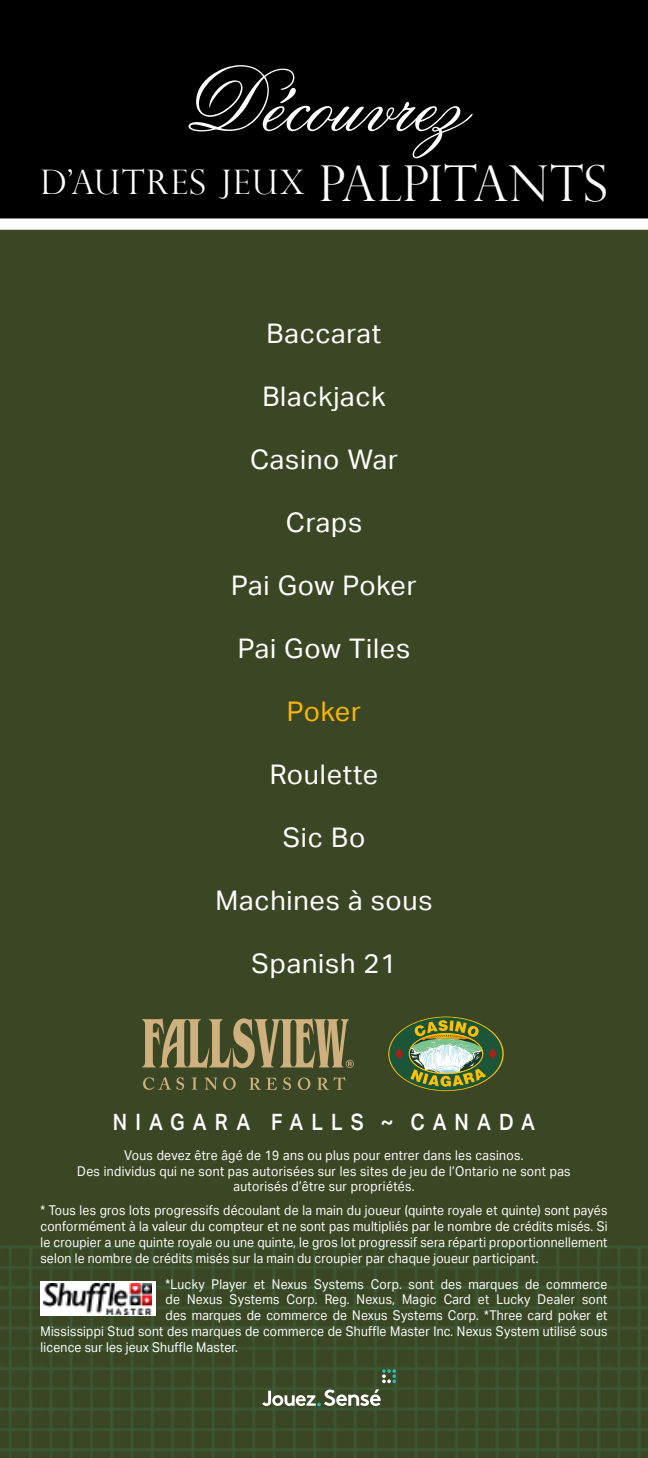
<style>
.page{position:relative;width:648px;height:1458px;background:#fff}
.page>*{position:absolute;margin:0;border:0;box-sizing:border-box;transform-origin:0 0}
.t1{font:90px "Flemish Script BT";color:#fff}
.t2{font:300 33.75px "Perpetua Titling";letter-spacing:.055em;color:#fff}
.t3{font:27px "Aktiv Grotesk";letter-spacing:.03em;color:#fff}
.t4{font:27px "Aktiv Grotesk";letter-spacing:.015em;color:#fab700}
.t5{font:500 22.5px "Aktiv Grotesk";letter-spacing:.4em;color:#fff;scale:.9 1}
.t6{font:13.5px/15.8px "Aktiv Grotesk";letter-spacing:.02em;color:#fff;text-align:justify;scale:.9 1}
.s1{font-size:49.5px}
</style>
<div class="page">
<div style="left:0;top:230px;width:648px;height:1228px;background:#3b4724"></div>
<div style="left:0;top:0;width:648px;height:225px;background:#000"></div>
<div style="left:0;top:218px;width:648px;height:12px;background:#fff"></div>
<div style="left:40px;top:1282px;width:116px;height:34px;background:linear-gradient(to bottom,#fff,#fff)"></div>
<img style="left:43px;top:1284px;width:109px;height:31px">
<svg style="left:382px;top:1369px;width:14px;height:14px"></svg>
<svg style="left:262px;top:1389px;width:119px;height:17px"></svg>
<svg style="left:388px;top:1017px;width:116px;height:74px"></svg>
<div style="left:389px;top:1017px;width:113px;height:73px;background:#1c5538;border-radius:50%"></div>
<svg style="left:395px;top:1048px;width:8px;height:12px"></svg>
<svg style="left:409px;top:1020px;width:88px;height:67px"></svg>
<div style="left:409px;top:1033px;width:74px;height:41px;border:1px solid #fcc000;border-radius:50%"></div>
<svg style="left:142px;top:1018px;width:212px;height:51px;background:#7f784e"></svg>
<svg style="left:249px;top:1078px;width:28px;height:12px"></svg>
<svg style="left:283px;top:1078px;width:8px;height:12px"></svg>
<svg style="left:298px;top:1078px;width:12px;height:12px"></svg>
<svg style="left:317px;top:1077px;width:29px;height:13px"></svg>
<svg style="left:143px;top:1077px;width:41px;height:13px"></svg>
<svg style="left:192px;top:1078px;width:5px;height:12px"></svg>
<svg style="left:204px;top:1078px;width:13px;height:12px"></svg>
<svg style="left:223px;top:1077px;width:13px;height:13px"></svg>
<p class="t1" style="left:180px;top:46px;width:286px">Découvrez</p>
<p class="t2" style="left:40px;top:162px;width:568px">D’AUTRES JEUX <span class="s1">PALPITANTS</span></p>
<p class="t3" style="left:267px;top:318px;width:116px">Baccarat</p>
<p class="t3" style="left:262px;top:381px;width:125px">Blackjack</p>
<p class="t3" style="left:250px;top:444px;width:149px">Casino War</p>
<p class="t3" style="left:286px;top:507px;width:78px">Craps</p>
<p class="t3" style="left:231px;top:570px;width:187px">Pai Gow Poker</p>
<p class="t3" style="left:238px;top:633px;width:174px">Pai Gow Tiles</p>
<p class="t4" style="left:287px;top:696px;width:76px">Poker</p>
<p class="t3" style="left:270px;top:759px;width:110px">Roulette</p>
<p class="t3" style="left:283px;top:822px;width:84px">Sic Bo</p>
<p class="t3" style="left:215px;top:885px;width:219px">Machines à sous</p>
<p class="t3" style="left:252px;top:948px;width:146px">Spanish 21</p>
<p class="t5" style="left:113px;top:1109px;width:470px">NIAGARA FALLS ~ CANADA</p>
<p class="t6" style="left:124px;top:1147px;width:445px">Vous devez être âgé de 19 ans ou plus pour entrer dans les casinos.</p>
<p class="t6" style="left:77px;top:1163px;width:550px">Des individus qui ne sont pas autorisées sur les sites de jeu de l’Ontario ne sont pas</p>
<p class="t6" style="left:234px;top:1179px;width:203px">autorisés d’être sur propriétés.</p>
<p class="t6" style="left:40px;top:1203px;width:632px">* Tous les gros lots progressifs découlant de la main du joueur (quinte royale et quinte) sont payés conformément à la valeur du compteur et ne sont pas multipliés par le nombre de crédits misés. Si le croupier a une quinte royale ou une quinte, le gros lot progressif sera réparti proportionnellement selon le nombre de crédits misés sur la main du croupier par chaque joueur participant.</p>
<p class="t6" style="left:166px;top:1276px;width:492px">*Lucky Player et Nexus Systems Corp. sont des marques de commerce</p>
<p class="t6" style="left:166px;top:1292px;width:492px">de Nexus Systems Corp. Reg. Nexus, Magic Card et Lucky Dealer sont</p>
<p class="t6" style="left:166px;top:1308px;width:492px">des marques de commerce de Nexus Systems Corp. *Three card poker et</p>
<p class="t6" style="left:40px;top:1323px;width:632px">Mississippi Stud sont des marques de commerce de Shuffle Master Inc. Nexus System utilisé sous</p>
<p class="t6" style="left:40px;top:1339px;width:221px">licence sur les jeux Shuffle Master.</p>
</div>
